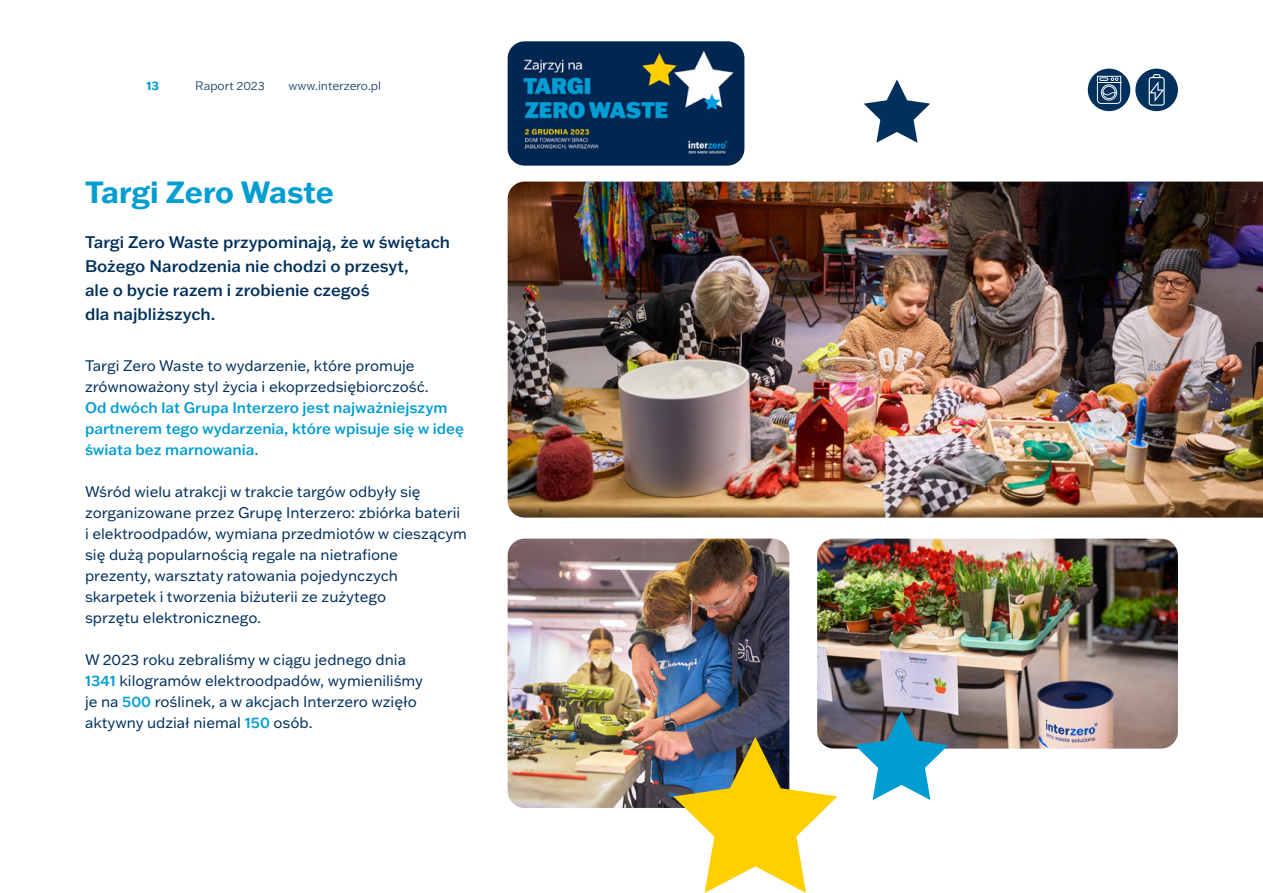
<style>
.page{position:relative;width:1263px;height:893px;background:#fff}
.page>*{position:absolute;margin:0;border:0;box-sizing:border-box;transform-origin:0 0}
.t1{font:700 30px "Franklin Gothic ATF";letter-spacing:-.005em;color:#009dd3}
.t2{font:500 16.5px/24px "Franklin Gothic ATF";color:#00305c}
.t3{font:15px/21px "Franklin Gothic ATF";color:#00305c}
.t4{font:500 15px/21px "Franklin Gothic ATF";color:#009dd3}
.t5{font:300 12px "Franklin Gothic ATF";color:#00305c}
.t6{font:700 12px "Franklin Gothic ATF";color:#009dd3}
.s1{font-weight:500;color:#009dd3}
</style>
<div class="page">
<div style="left:1135px;top:69px;width:43px;height:42px;background:#00305c;border-radius:50%"></div>
<svg style="left:1149px;top:74px;width:16px;height:32px"></svg>
<div style="left:1088px;top:69px;width:42px;height:42px;background:#00305c;border-radius:50%"></div>
<svg style="left:1097px;top:76px;width:24px;height:28px"></svg>
<img style="left:508px;top:182px;width:755px;height:336px">
<svg style="left:864px;top:79px;width:66px;height:64px"></svg>
<img style="left:508px;top:539px;width:281px;height:269px">
<img style="left:817px;top:539px;width:361px;height:210px">
<img style="left:508px;top:41px;width:236px;height:125px">
<svg style="left:673px;top:737px;width:164px;height:156px"></svg>
<svg style="left:855px;top:711px;width:93px;height:89px"></svg>
<p class="t6" style="left:147px;top:77px;width:14px">13</p>
<p class="t5" style="left:195px;top:78px;width:71px">Raport 2023</p>
<p class="t5" style="left:289px;top:78px;width:94px">www.interzero.pl</p>
<h1 class="t1" style="left:85px;top:172px;width:251px">Targi Zero Waste</h1>
<p class="t2" style="left:85px;top:229px;width:367px">Targi Zero Waste przypominają, że w świętach Bożego Narodzenia nie chodzi o przesyt,<br>ale o bycie razem i zrobienie czegoś<br>dla najbliższych.</p>
<p class="t3" style="left:85px;top:354px;width:345px">Targi Zero Waste to wydarzenie, które promuje zrównoważony styl życia i ekoprzedsiębiorczość.</p>
<p class="t4" style="left:85px;top:396px;width:381px">Od dwóch lat Grupa Interzero jest najważniejszym partnerem tego wydarzenia, które wpisuje się w ideę świata bez marnowania.</p>
<p class="t3" style="left:85px;top:480px;width:383px">Wśród wielu atrakcji w trakcie targów odbyły się zorganizowane przez Grupę Interzero: zbiórka baterii i elektroodpadów, wymiana przedmiotów w cieszącym się dużą popularnością regale na nietrafione prezenty, warsztaty ratowania pojedynczych skarpetek i tworzenia biżuterii ze zużytego<br>sprzętu elektronicznego.</p>
<p class="t3" style="left:85px;top:648px;width:340px">W 2023 roku zebraliśmy w ciągu jednego dnia <span class="s1">1341</span> kilogramów elektroodpadów, wymieniliśmy je na <span class="s1">500</span> roślinek, a w akcjach Interzero wzięło aktywny udział niemal <span class="s1">150</span> osób.</p>
</div>
